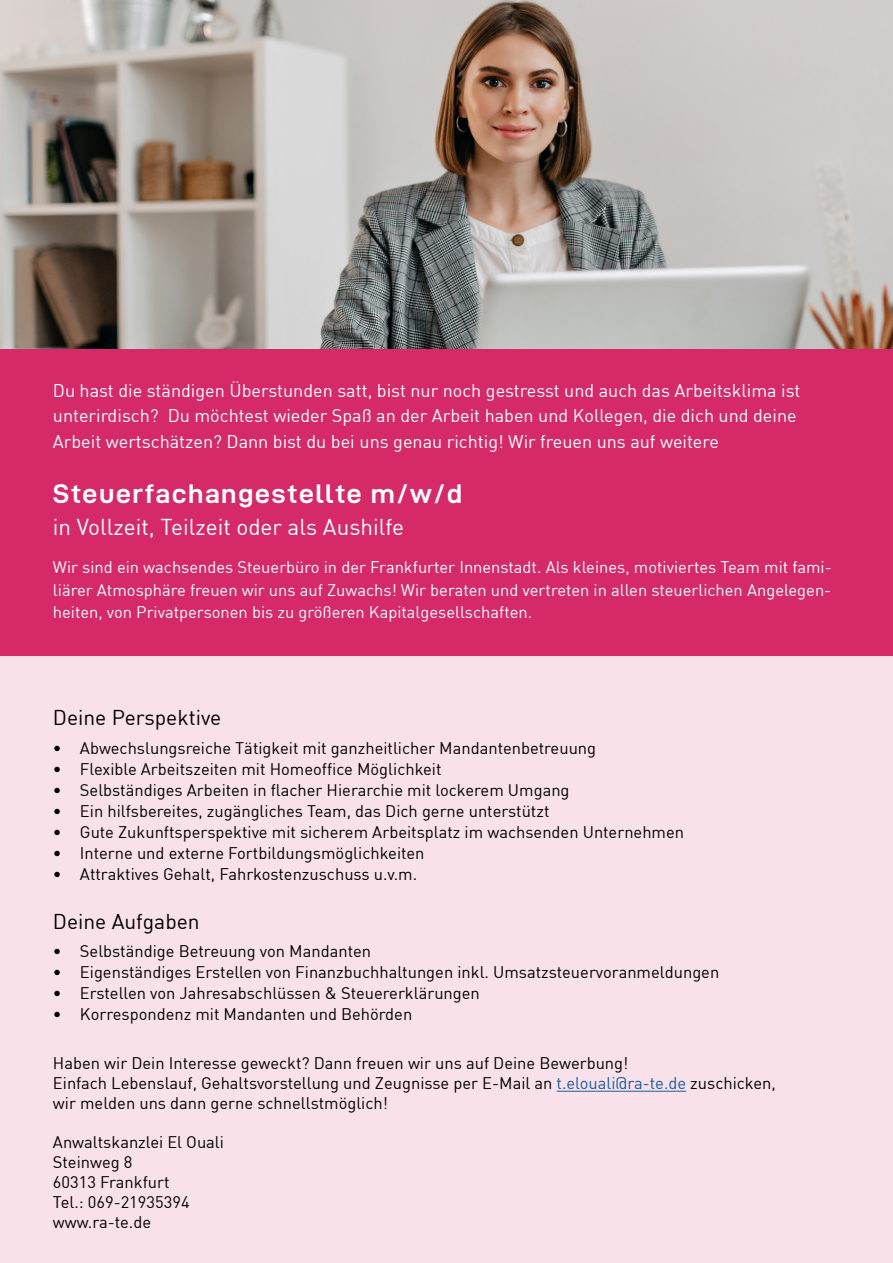
<style>
.page{position:relative;width:893px;height:1263px;background:#fff}
.page>*{position:absolute;margin:0;border:0;box-sizing:border-box;transform-origin:0 0}
.t1{font:27px "D DIN Exp Bold";letter-spacing:.05em;color:#fff}
.t2{font:22.5px "DIN";color:#fff}
.t3{font:21px "DIN";color:#000001}
.t4{font:18px/25.5px "DIN";color:#fff}
.t5{font:16.5px "DIN";color:#000001}
.t6{font:16.5px/22.5px "DIN";color:#fff;text-align:justify}
.s1{color:#175d9e}
</style>
<div class="page">
<div style="left:0;top:474px;width:893px;height:789px;background:#f9e1ea"></div>
<img style="left:0;top:0;width:893px;height:349px">
<div style="left:0;top:349px;width:893px;height:307px;background:#d62968"></div>
<hr style="left:557px;top:1091px;width:129px;height:1px;background:#175d9e">
<p class="t4" style="left:53px;top:377px;width:749px">Du hast die ständigen Überstunden satt, bist nur noch gestresst und auch das Arbeitsklima ist unterirdisch? Du möchtest wieder Spaß an der Arbeit haben und Kollegen, die dich und deine<br>Arbeit wertschätzen? Dann bist du bei uns genau richtig! Wir freuen uns auf weitere</p>
<p class="t1" style="left:53px;top:479px;width:411px">Steuerfachangestellte m/w/d</p>
<p class="t2" style="left:53px;top:513px;width:353px">in Vollzeit, Teilzeit oder als Aushilfe</p>
<p class="t6" style="left:53px;top:555px;width:780px">Wir sind ein wachsendes Steuerbüro in der Frankfurter Innenstadt. Als kleines, motiviertes Team mit fami&shy;liärer Atmosphäre freuen wir uns auf Zuwachs! Wir beraten und vertreten in allen steuerlichen Angelegen&shy;heiten, von Privatpersonen bis zu größeren Kapitalgesellschaften.</p>
<p class="t3" style="left:53px;top:704px;width:170px">Deine Perspektive</p>
<p class="t5" style="left:53px;top:737px;width:545px">• Abwechslungsreiche Tätigkeit mit ganzheitlicher Mandantenbetreuung</p>
<p class="t5" style="left:53px;top:758px;width:390px">• Flexible Arbeitszeiten mit Homeoffice Möglichkeit</p>
<p class="t5" style="left:53px;top:779px;width:518px">• Selbständiges Arbeiten in flacher Hierarchie mit lockerem Umgang</p>
<p class="t5" style="left:53px;top:800px;width:498px">• Ein hilfsbereites, zugängliches Team, das Dich gerne unterstützt</p>
<p class="t5" style="left:53px;top:821px;width:633px">• Gute Zukunftsperspektive mit sicherem Arbeitsplatz im wachsenden Unternehmen</p>
<p class="t5" style="left:53px;top:842px;width:373px">• Interne und externe Fortbildungsmöglichkeiten</p>
<p class="t5" style="left:53px;top:863px;width:366px">• Attraktives Gehalt, Fahrkostenzuschuss u.v.m.</p>
<p class="t3" style="left:53px;top:908px;width:148px">Deine Aufgaben</p>
<p class="t5" style="left:53px;top:941px;width:320px">• Selbständige Betreuung von Mandanten</p>
<p class="t5" style="left:53px;top:962px;width:668px">• Eigenständiges Erstellen von Finanzbuchhaltungen inkl. Umsatzsteuervoranmeldungen</p>
<p class="t5" style="left:53px;top:983px;width:428px">• Erstellen von Jahresabschlüssen &amp; Steuererklärungen</p>
<p class="t5" style="left:53px;top:1004px;width:361px">• Korrespondenz mit Mandanten und Behörden</p>
<p class="t5" style="left:53px;top:1053px;width:577px">Haben wir Dein Interesse geweckt? Dann freuen wir uns auf Deine Bewerbung!</p>
<p class="t5" style="left:53px;top:1073px;width:724px">Einfach Lebenslauf, Gehaltsvorstellung und Zeugnisse per E-Mail an <span class="s1">t.elouali@ra-te.de</span> zuschicken,</p>
<p class="t5" style="left:53px;top:1092px;width:337px">wir melden uns dann gerne schnellstmöglich!</p>
<p class="t5" style="left:53px;top:1132px;width:173px">Anwaltskanzlei El Ouali</p>
<p class="t5" style="left:53px;top:1152px;width:81px">Steinweg 8</p>
<p class="t5" style="left:53px;top:1172px;width:118px">60313 Frankfurt</p>
<p class="t5" style="left:53px;top:1191px;width:138px">Tel.: 069-21935394</p>
<p class="t5" style="left:53px;top:1211px;width:100px">www.ra-te.de</p>
</div>
